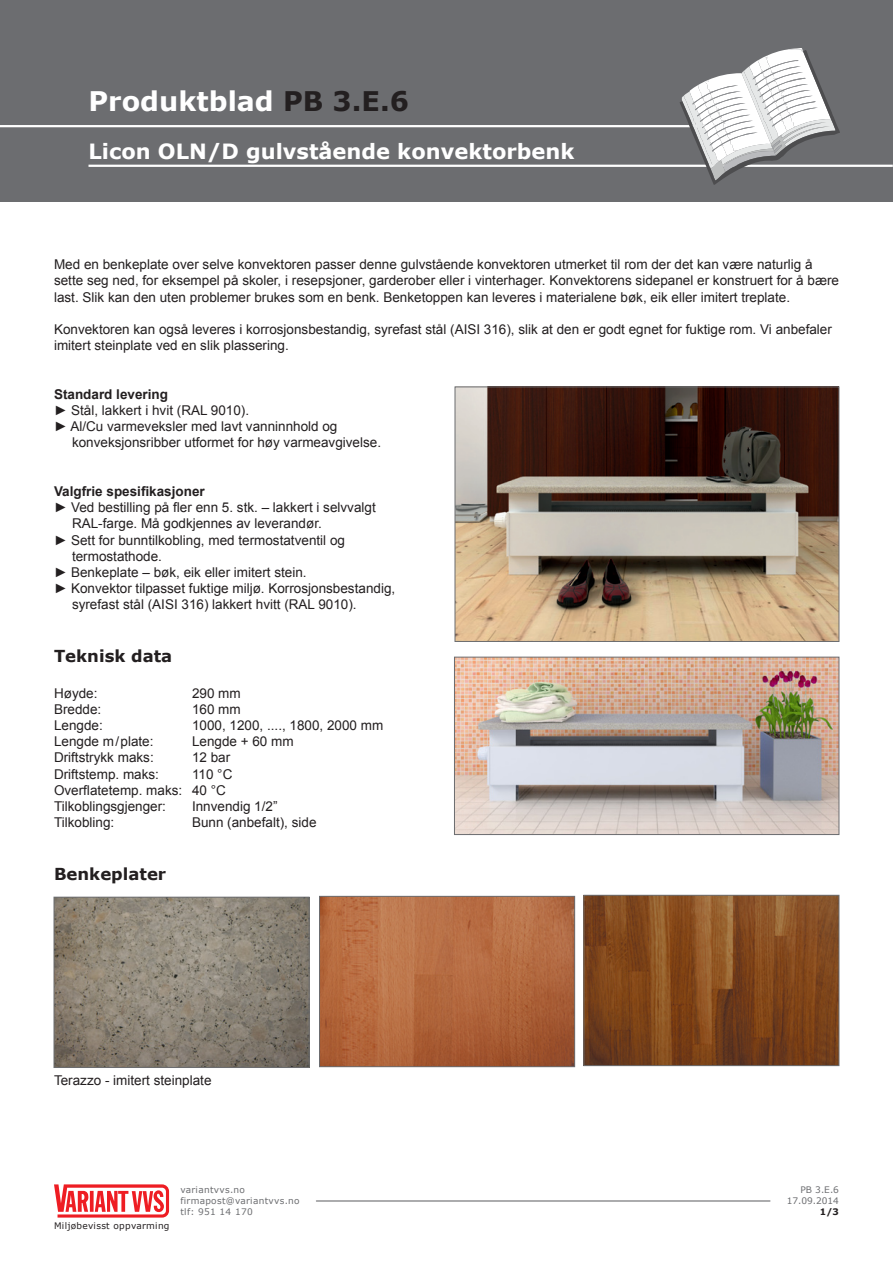
<style>
.page{position:relative;width:893px;height:1263px;background:#fff}
.page>*{position:absolute;margin:0;border:0;box-sizing:border-box;transform-origin:0 0}
.t1{font:700 27px "Verdana";color:#fff}
.t2{font:700 21px "Verdana";color:#fff}
.t3{font:700 16.5px "Verdana";color:#231f20}
.t4{font:13.5px/16.2px "Arial";color:#231f20}
.t5{font:700 13.5px "Arial";color:#231f20}
.t6{font:9px/10.8px "Verdana";letter-spacing:.03em;color:#6c6d70}
.t7{font:9px "Verdana";letter-spacing:.03em;color:#231f20}
.t8{font:700 9px "Verdana";color:#231f20}
.s1{color:#231f20}
</style>
<div class="page">
<div style="left:0;top:0;width:893px;height:201px;background:#6c6d70"></div>
<hr style="left:316px;top:1200px;width:454px;height:1px;background:#6c6d70">
<svg style="left:54px;top:1184px;width:115px;height:33px"></svg>
<hr style="left:88px;top:165px;width:805px;height:2px;background:#fff">
<hr style="left:0;top:125px;width:709px;height:2px;background:#fff">
<svg style="left:680px;top:48px;width:160px;height:137px"></svg>
<img style="left:56px;top:899px;width:251px;height:167px">
<div style="left:54px;top:897px;width:255px;height:171px;border:1px solid #6c6d70"></div>
<img style="left:585px;top:897px;width:252px;height:167px">
<div style="left:583px;top:895px;width:256px;height:171px;border:1px solid #6c6d70"></div>
<img style="left:321px;top:898px;width:252px;height:167px">
<div style="left:319px;top:896px;width:256px;height:171px;border:1px solid #6c6d70"></div>
<img style="left:457px;top:388px;width:380px;height:252px">
<div style="left:455px;top:386px;width:384px;height:256px;border:1px solid #6c6d70"></div>
<img style="left:456px;top:659px;width:381px;height:174px">
<div style="left:454px;top:657px;width:385px;height:178px;border:1px solid #6c6d70"></div>
<h1 class="t1" style="left:88px;top:82px;width:322px">Produktblad <span class="s1">PB 3.E.6</span></h1>
<h2 class="t2" style="left:88px;top:136px;width:488px">Licon OLN/D gulvstående konvektorbenk</h2>
<p class="t4" style="left:54px;top:257px;width:786px">Med en benkeplate over selve konvektoren passer denne gulvstående konvektoren utmerket til rom der det kan være naturlig å sette seg ned, for eksempel på skoler, i resepsjoner, garderober eller i vinterhager. Konvektorens sidepanel er konstruert for å bære last. Slik kan den uten problemer brukes som en benk. Benketoppen kan leveres i materialene bøk, eik eller imitert treplate.</p>
<p class="t4" style="left:54px;top:321px;width:779px">Konvektoren kan også leveres i korrosjonsbestandig, syrefast stål (AISI 316), slik at den er godt egnet for fuktige rom. Vi anbefaler imitert steinplate ved en slik plassering.</p>
<p class="t5" style="left:54px;top:385px;width:116px">Standard levering</p>
<p class="t4" style="left:54px;top:402px;width:197px">► Stål, lakkert i hvit (RAL 9010).</p>
<p class="t4" style="left:72px;top:419px;width:311px;text-indent:-18px">► Al/Cu varmeveksler med lavt vanninnhold og konveksjonsribber utformet for høy varmeavgivelse.</p>
<p class="t5" style="left:54px;top:482px;width:152px">Valgfrie spesifikasjoner</p>
<p class="t4" style="left:72px;top:500px;width:305px;text-indent:-18px">► Ved bestilling på fler enn 5. stk. – lakkert i selvvalgt<br>RAL-farge. Må godkjennes av leverandør.</p>
<p class="t4" style="left:72px;top:532px;width:274px;text-indent:-18px">► Sett for bunntilkobling, med termostatventil og termostathode.</p>
<p class="t4" style="left:54px;top:564px;width:254px">► Benkeplate – bøk, eik eller imitert stein.</p>
<p class="t4" style="left:72px;top:581px;width:325px;text-indent:-18px">► Konvektor tilpasset fuktige miljø. Korrosjonsbestandig, syrefast stål (AISI 316) lakkert hvitt (RAL 9010).</p>
<p class="t3" style="left:54px;top:644px;width:120px">Teknisk data</p>
<p class="t4" style="left:54px;top:685px;width:45px">Høyde:</p>
<p class="t4" style="left:192px;top:685px;width:50px">290 mm</p>
<p class="t4" style="left:54px;top:701px;width:49px">Bredde:</p>
<p class="t4" style="left:192px;top:701px;width:50px">160 mm</p>
<p class="t4" style="left:54px;top:717px;width:50px">Lengde:</p>
<p class="t4" style="left:192px;top:717px;width:193px">1000, 1200, ...., 1800, 2000 mm</p>
<p class="t4" style="left:54px;top:734px;width:101px">Lengde m/plate:</p>
<p class="t4" style="left:192px;top:734px;width:103px">Lengde + 60 mm</p>
<p class="t4" style="left:54px;top:750px;width:101px">Driftstrykk maks:</p>
<p class="t4" style="left:192px;top:750px;width:40px">12 bar</p>
<p class="t4" style="left:54px;top:766px;width:107px">Driftstemp. maks:</p>
<p class="t4" style="left:192px;top:766px;width:42px">110 °C</p>
<p class="t4" style="left:54px;top:782px;width:173px">Overflatetemp. maks: 40 °C</p>
<p class="t4" style="left:54px;top:798px;width:114px">Tilkoblingsgjenger:</p>
<p class="t4" style="left:192px;top:798px;width:87px">Innvendig 1/2”</p>
<p class="t4" style="left:54px;top:815px;width:62px">Tilkobling:</p>
<p class="t4" style="left:192px;top:815px;width:126px">Bunn (anbefalt), side</p>
<p class="t3" style="left:54px;top:862px;width:114px">Benkeplater</p>
<p class="t4" style="left:54px;top:1072px;width:159px">Terazzo - imitert steinplate</p>
<p class="t7" style="left:54px;top:1219px;width:117px">Miljøbevisst oppvarming</p>
<p class="t6" style="left:180px;top:1184px;width:121px">variantvvs.no firmapost@variantvvs.no tlf: 951 14 170</p>
<p class="t6" style="left:800px;top:1184px;width:40px">PB 3.E.6</p>
<p class="t6" style="left:787px;top:1195px;width:54px">17.09.2014</p>
<p class="t8" style="left:820px;top:1205px;width:20px">1/3</p>
</div>
